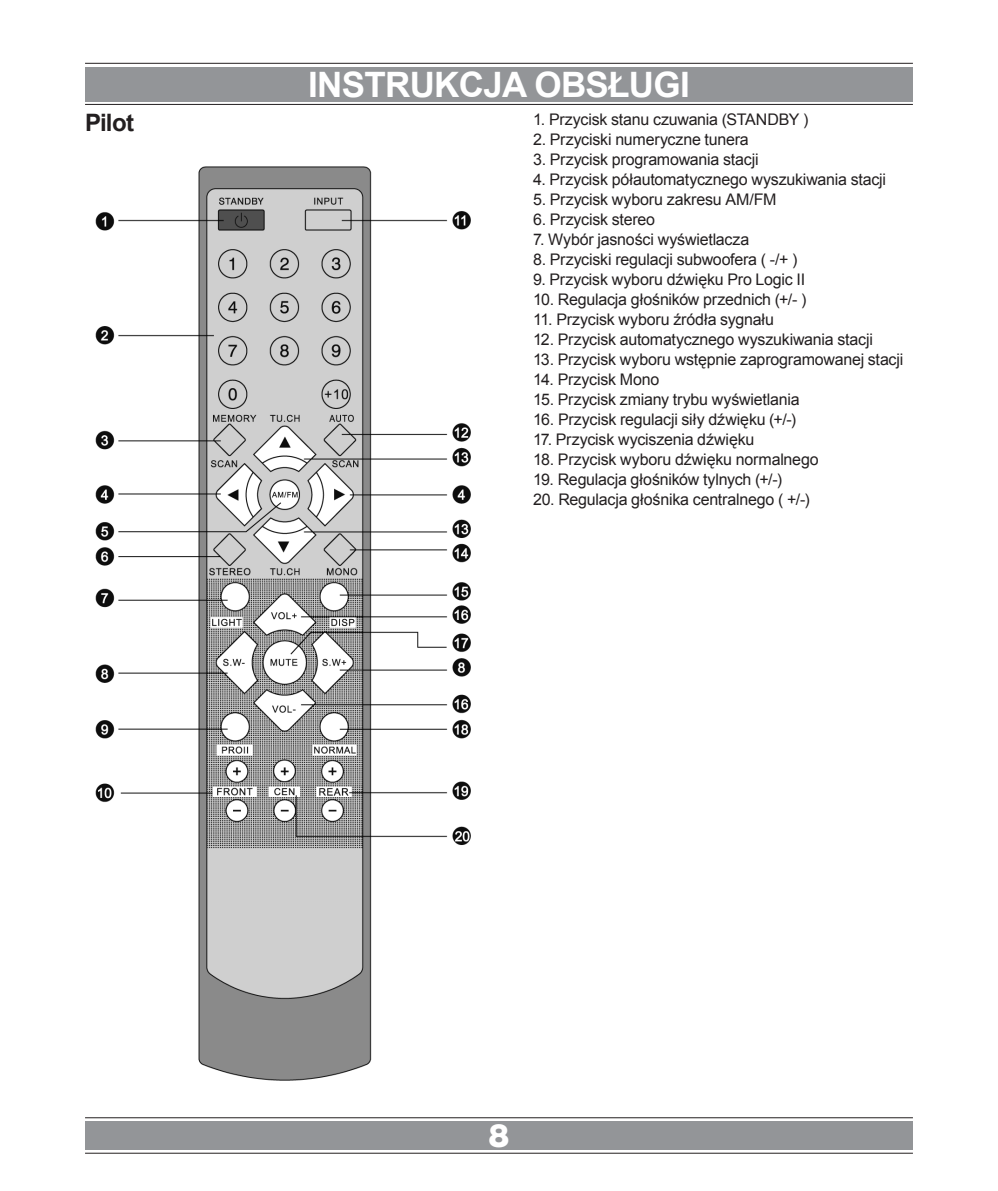
<style>
.page{position:relative;width:998px;height:1191px;background:#fff}
.page>*{position:absolute;margin:0;border:0;box-sizing:border-box;transform-origin:0 0}
.t1{font:700 35px "Arial";letter-spacing:-.02em;color:#fff}
.t2{font:900 34px "Nimbus San TOT";color:#fff}
.Podtytul{font:700 24px "Arial";color:#231f20}
.Tekstowy{font:16px "Arial";letter-spacing:-.015em;color:#231f20}
</style>
<div class="page">
<div style="left:85px;top:67px;width:828px;height:34px;background:#939598"></div>
<div style="left:85px;top:1121px;width:828px;height:28px;background:#939598"></div>
<hr style="left:85px;top:63px;width:828px;height:1px;background:#231f20">
<hr style="left:85px;top:104px;width:828px;height:1px;background:#231f20">
<hr style="left:85px;top:1117px;width:828px;height:1px;background:#231f20">
<hr style="left:85px;top:1152px;width:828px;height:1px;background:#231f20">
<img style="left:95px;top:166px;width:376px;height:915px">
<h1 class="t1" style="left:308px;top:61px;width:378px">INSTRUKCJA OBSŁUGI</h1>
<p class="Podtytul" style="left:85px;top:107px;width:51px">PILOT</p>
<p class="Tekstowy" style="left:533px;top:109px;width:277px">1. Przycisk stanu czuwania (STANDBY )</p>
<p class="Tekstowy" style="left:533px;top:129px;width:217px">2. Przyciski numeryczne tunera</p>
<p class="Tekstowy" style="left:533px;top:149px;width:227px">3. Przycisk programowania stacji</p>
<p class="Tekstowy" style="left:533px;top:169px;width:355px">4. Przycisk półautomatycznego wyszukiwania stacji</p>
<p class="Tekstowy" style="left:533px;top:189px;width:245px">5. Przycisk wyboru zakresu AM/FM</p>
<p class="Tekstowy" style="left:533px;top:209px;width:124px">6. Przycisk stereo</p>
<p class="Tekstowy" style="left:533px;top:229px;width:218px">7. Wybór jasności wyświetlacza</p>
<p class="Tekstowy" style="left:533px;top:249px;width:266px">8. Przyciski regulacji subwoofera ( -/+ )</p>
<p class="Tekstowy" style="left:533px;top:269px;width:274px">9. Przycisk wyboru dźwięku Pro Logic II</p>
<p class="Tekstowy" style="left:533px;top:289px;width:275px">10. Regulacja głośników przednich (+/- )</p>
<p class="Tekstowy" style="left:533px;top:309px;width:243px">11. Przycisk wyboru źródła sygnału</p>
<p class="Tekstowy" style="left:533px;top:329px;width:341px">12. Przycisk automatycznego wyszukiwania stacji</p>
<p class="Tekstowy" style="left:533px;top:349px;width:372px">13. Przycisk wyboru wstępnie zaprogramowanej stacji</p>
<p class="Tekstowy" style="left:533px;top:369px;width:128px">14. Przycisk Mono</p>
<p class="Tekstowy" style="left:533px;top:389px;width:268px">15. Przycisk zmiany trybu wyświetlania</p>
<p class="Tekstowy" style="left:533px;top:409px;width:265px">16. Przycisk regulacji siły dźwięku (+/-)</p>
<p class="Tekstowy" style="left:533px;top:429px;width:223px">17. Przycisk wyciszenia dźwięku</p>
<p class="Tekstowy" style="left:533px;top:449px;width:287px">18. Przycisk wyboru dźwięku normalnego</p>
<p class="Tekstowy" style="left:533px;top:469px;width:251px">19. Regulacja głośników tylnych (+/-)</p>
<p class="Tekstowy" style="left:533px;top:489px;width:278px">20. Regulacja głośnika centralnego ( +/-)</p>
<h2 class="t2" style="left:488px;top:1116px;width:24px">8</h2>
</div>
